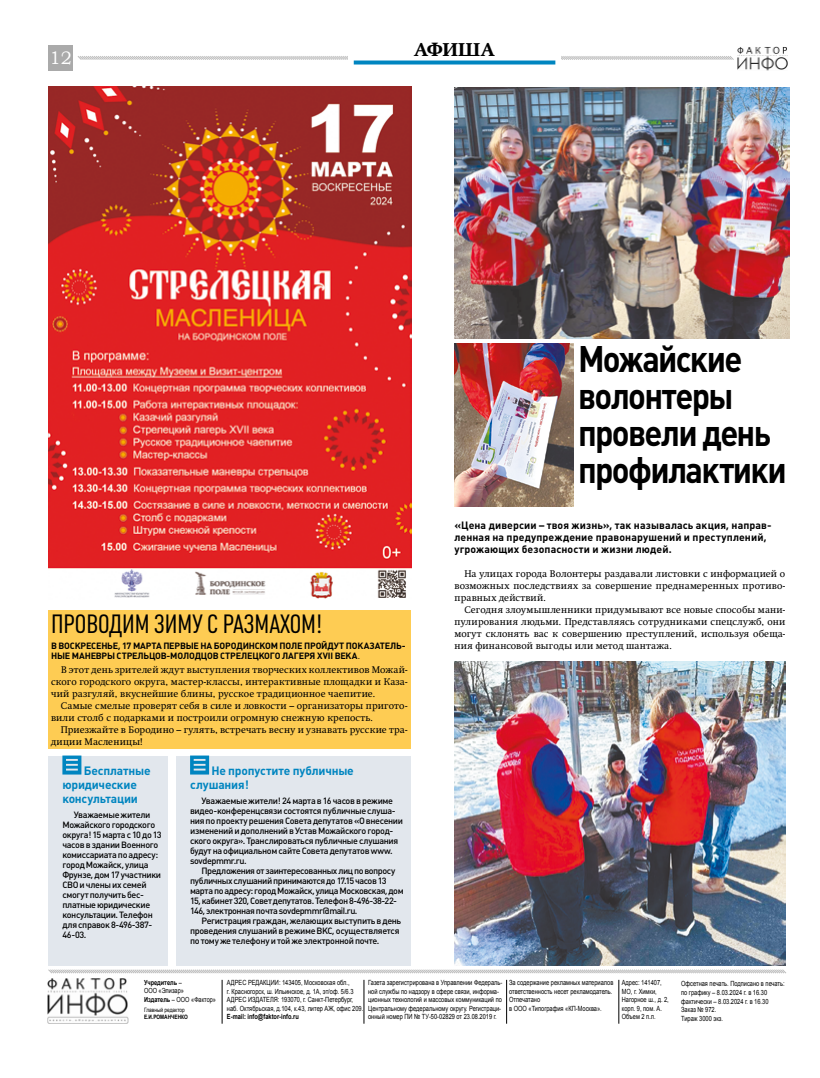
<style>
.page{position:relative;width:820px;height:1078px;background:#fff}
.page>*{position:absolute;margin:0;border:0;box-sizing:border-box;transform-origin:0 0}
.t1{font:700 36.5px/37px "Plumb";letter-spacing:-.055em;color:#000;scale:.9 1}
.t2{font:26px "Plumb Condensed";color:#000}
.t3{font:18px "Swift Extra Bold C";letter-spacing:-.01em;color:#000}
.t4{font:18px "Bookman Old Style";color:#fff}
.t5{font:700 12px/14px "Plumb";letter-spacing:-.02em;color:#0085c0}
.t6{font:700 10.5px/12px "Plumb";letter-spacing:.01em;color:#000}
.t7{font:9.6px/12px "Swift C";letter-spacing:.015em;color:#000;text-align:justify}
.t8{font:500 9px/10px "Plumb";letter-spacing:-.04em;color:#000}
.t9{font:700 9px/10px "Plumb";letter-spacing:-.02em;color:#000}
.t10{font:7.1px/8.5px "Arial";color:#000;scale:.8 1}
.t11{font:700 7.1px "Arial";color:#000;scale:.8 1}
.t12{font:7px/8.4px "Arial";color:#000;scale:.8 1}
.t13{font:6px "Arial";color:#000;scale:.8 1}
.t14{font:700 6px "Arial";color:#000;scale:.8 1}
.s1{font-weight:400}
.s2{font-weight:700}
</style>
<div class="page">
<div style="left:48px;top:45px;width:25px;height:25px;background:#aaa"></div>
<svg style="left:77px;top:56px;width:657px;height:4px;background:#d6d6d6"></svg>
<img style="left:737px;top:46px;width:50px;height:24px">
<div style="left:348px;top:42px;width:213px;height:26px;background:#fff"></div>
<svg style="left:353px;top:60px;width:202px;height:4px"></svg>
<img style="left:47px;top:977px;width:82px;height:46px">
<svg style="left:48px;top:969px;width:738px;height:4px;background:#d7d7d7"></svg>
<hr style="left:363px;top:979px;width:1px;height:44px;background:#000">
<hr style="left:506px;top:979px;width:1px;height:44px;background:#000">
<hr style="left:618px;top:979px;width:1px;height:44px;background:#000">
<hr style="left:222px;top:979px;width:1px;height:44px;background:#000">
<div style="left:48px;top:755px;width:119px;height:210px;background:#e2e7ed"></div>
<svg style="left:62px;top:755px;width:19px;height:19px"></svg>
<div style="left:176px;top:755px;width:234px;height:210px;background:#e2e7ed"></div>
<svg style="left:190px;top:755px;width:19px;height:19px"></svg>
<img style="left:49px;top:86px;width:362px;height:513px">
<img style="left:454px;top:343px;width:119px;height:163px">
<img style="left:454px;top:87px;width:335px;height:251px">
<img style="left:454px;top:661px;width:331px;height:304px">
<div style="left:48px;top:609px;width:362px;height:139px;background:#fecc53"></div>
<h3 class="t4" style="left:49px;top:46px;width:24px">12</h3>
<h3 class="t3" style="left:414px;top:39px;width:82px">АФИША</h3>
<h1 class="t1" style="left:578px;top:340px;width:233px">Можайские волонтеры провели день профилактики</h1>
<h2 class="t2" style="left:51px;top:610px;width:272px">ПРОВОДИМ ЗИМУ С РАЗМАХОМ!</h2>
<p class="t9" style="left:51px;top:640px;width:356px">В ВОСКРЕСЕНЬЕ, 17 МАРТА ПЕРВЫЕ НА БОРОДИНСКОМ ПОЛЕ ПРОЙДУТ ПОКАЗАТЕЛЬ-<br>НЫЕ МАНЕВРЫ СТРЕЛЬЦОВ-МОЛОДЦОВ СТРЕЛЕЦКОГО ЛАГЕРЯ XVII ВЕКА<span class="s1">.</span></p>
<p class="t7" style="left:51px;top:663px;width:358px;text-indent:10px">В этот день зрителей ждут выступления творческих коллективов Можай&shy;ского городского округа, мастер-классы, интерактивные площадки и Каза&shy;чий разгуляй, вкуснейшие блины, русское традиционное чаепитие.</p>
<p class="t7" style="left:51px;top:699px;width:358px;text-indent:10px">Самые смелые проверят себя в силе и ловкости – организаторы пригото&shy;вили столб с подарками и построили огромную снежную крепость.</p>
<p class="t7" style="left:51px;top:723px;width:358px;text-indent:10px">Приезжайте в Бородино – гулять, встречать весну и узнавать русские тра&shy;диции Масленицы!</p>
<h3 class="t5" style="left:62px;top:763px;width:90px;text-indent:21px">Бесплатные юридические консультации</h3>
<p class="t8" style="left:62px;top:809px;width:101px;text-indent:11px">Уважаемые жители<br>Можайского городского округа! 15 марта с 10 до 13 часов в здании Военного комиссариата по адресу: город Можайск, улица<br>Фрунзе, дом 17 участники<br>СВО и члены их семей смогут получить бес&shy;платные юридические консультации. Телефон для справок 8-496-387-<br>46-03.</p>
<h3 class="t5" style="left:190px;top:763px;width:165px;text-indent:21px">Не пропустите публичные слушания!</h3>
<p class="t8" style="left:190px;top:795px;width:214px;text-indent:11px">Уважаемые жители! 24 марта в 16 часов в режиме видео-конференцсвязи состоятся публичные слуша&shy;ния по проекту решения Совета депутатов «О внесении изменений и дополнений в Устав Можайского город&shy;ского округа». Транслироваться публичные слушания будут на официальном сайте Совета депутатов www. sovdepmmr.ru.</p>
<p class="t8" style="left:190px;top:865px;width:215px;text-indent:11px">Предложения от заинтересованных лиц по вопросу публичных слушаний принимаются до 17.15 часов 13 марта по адресу: город Можайск, улица Московская, дом 15, кабинет 320, Совет депутатов. Телефон 8-496-38-22- 146, электронная почта sovdepmmr@mail.ru.</p>
<p class="t8" style="left:190px;top:915px;width:212px;text-indent:11px">Регистрация граждан, желающих выступить в день проведения слушаний в режиме ВКС, осуществляется по тому же телефону и той же электронной почте.</p>
<p class="t6" style="left:454px;top:519px;width:318px">«Цена диверсии – твоя жизнь», так называлась акция, направ&shy;ленная на предупреждение правонарушений и преступлений, угрожающих безопасности и жизни людей.</p>
<p class="t7" style="left:454px;top:567px;width:332px;text-indent:10px">На улицах города Волонтеры раздавали листовки с информацией о возможных последствиях за совершение преднамеренных противо&shy;правных действий.</p>
<p class="t7" style="left:454px;top:603px;width:332px;text-indent:10px">Сегодня злоумышленники придумывают все новые способы мани&shy;пулирования людьми. Представляясь сотрудниками спецслужб, они могут склонять вас к совершению преступлений, используя обеща&shy;ния финансовой выгоды или метод шантажа.</p>
<p class="t12" style="left:144px;top:978px;width:92px"><span class="s2">Учредитель</span> –<br>ООО «Элизар»<br><span class="s2">Издатель</span> – ООО «Фактор»</p>
<p class="t13" style="left:144px;top:1005px;width:53px">Главный редактор</p>
<p class="t14" style="left:144px;top:1012px;width:56px">Е.И.РОМАНЧЕНКО</p>
<p class="t10" style="left:227px;top:978px;width:172px">АДРЕС РЕДАКЦИИ: 143405, Московская обл.,<br>г. Красногорск, ш. Ильинское, д. 1А, эт/оф. 5/6.3<br>АДРЕС ИЗДАТЕЛЯ: 193070, г. Санкт-Петербург, наб. Октябрьская, д.104, к.43, литер АЖ, офис 209.</p>
<p class="t11" style="left:227px;top:1011px;width:91px">Е-mail: info@faktor-info.ru</p>
<p class="t10" style="left:368px;top:978px;width:169px">Газета зарегистрирована в Управлении Федераль&shy;ной службы по надзору в сфере связи, информа&shy;ционных технологий и массовых коммуникаций по Центральному федеральному округу. Регистраци&shy;онный номер ПИ № ТУ-50-02829 от 23.08.2019 г.</p>
<p class="t10" style="left:509px;top:978px;width:132px">За содержание рекламных материалов ответственность несет рекламодатель.<br>Отпечатано<br>в ООО «Типография «КП-Москва».</p>
<p class="t10" style="left:621px;top:978px;width:60px">Адрес: 141407,<br>МО, г. Химки,<br>Нагорное ш., д. 2, корп. 9, пом. А.<br>Объем 2 п.л.</p>
<p class="t10" style="left:681px;top:979px;width:131px">Офсетная печать. Подписано в печать: по графику – 8.03.2024 г. в 16.30 фактически – 8.03.2024 г. в 16.30<br>Заказ № 972.<br>Тираж 3000 экз.</p>
</div>
